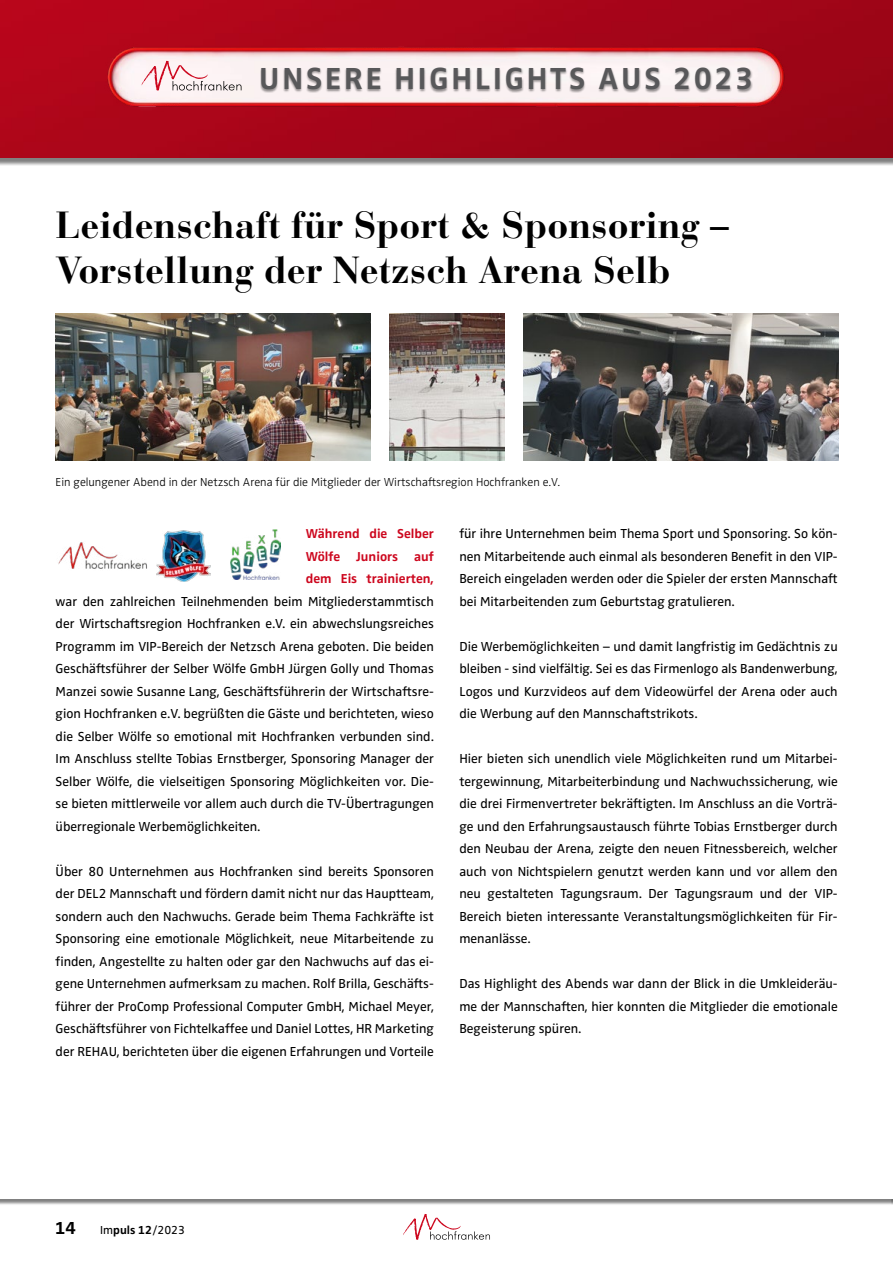
<style>
.page{position:relative;width:893px;height:1263px;background:#fff}
.page>*{position:absolute;margin:0;border:0;box-sizing:border-box;transform-origin:0 0}
.t1{font:700 37.5px/45px "Bauer Bodoni";color:#000}
.t2{font:700 31.5px "Zwo Pro";letter-spacing:.09em;color:#58585a}
.t3{font:700 18px "Zwo Pro";color:#000}
.t4{font:13.5px/22.5px "Zwo Pro";color:#000;text-align:justify}
.t5{font:700 13.35px/22.5px "Zwo Pro";color:#cd071e;text-align:justify}
.t6{font:300 12px "Zwo Pro";color:#000}
.t7{font:12px "Zwo Pro";color:#000}
.s1{font-weight:700}
</style>
<div class="page">
<div style="left:0;top:1194px;width:893px;height:11px;background:#000;opacity:.5"></div>
<div style="left:0;top:1192px;width:893px;height:6px;background:#fff"></div>
<div style="left:0;top:0;width:893px;height:166px;background:#000;opacity:.5"></div>
<img style="left:0;top:0;width:893px;height:157px">
<img style="left:100px;top:27px;width:693px;height:104px">
<div style="left:260px;top:68px;width:493px;height:25px;background:#000;opacity:.4"></div>
<svg style="left:141px;top:61px;width:100px;height:30px"></svg>
<svg style="left:403px;top:1214px;width:87px;height:26px"></svg>
<img style="left:55px;top:314px;width:316px;height:147px">
<img style="left:523px;top:314px;width:316px;height:147px">
<img style="left:390px;top:314px;width:114px;height:147px">
<img style="left:58px;top:542px;width:89px;height:27px">
<img style="left:156px;top:530px;width:55px;height:52px">
<img style="left:231px;top:530px;width:49px;height:49px">
<h2 class="t2" style="left:259px;top:55px;width:496px">UNSERE HIGHLIGHTS AUS 2023</h2>
<h1 class="t1" style="left:56px;top:203px;width:675px">Leidenschaft für Sport &amp; Sponsoring –<br>Vorstellung der Netzsch Arena Selb</h1>
<p class="t6" style="left:56px;top:473px;width:506px">Ein gelungener Abend in der Netzsch Arena für die Mitglieder der Wirtschaftsregion Hochfranken e.V.</p>
<p class="t5" style="left:306px;top:522px;width:130px">Während die Selber Wölfe Juniors auf dem Eis trainierten,</p>
<p class="t4" style="left:56px;top:589px;width:380px">war den zahlreichen Teilnehmenden beim Mitgliederstammtisch der Wirtschaftsregion Hochfranken e.V. ein abwechslungsreiches Programm im VIP-Bereich der Netzsch Arena geboten. Die beiden Geschäftsführer der Selber Wölfe GmbH Jürgen Golly und Thomas Manzei sowie Susanne Lang, Geschäftsführerin der Wirtschaftsre&shy;gion Hochfranken e.V. begrüßten die Gäste und berichteten, wieso die Selber Wölfe so emotional mit Hochfranken verbunden sind.<br>Im Anschluss stellte Tobias Ernstberger, Sponsoring Manager der Selber Wölfe, die vielseitigen Sponsoring Möglichkeiten vor. Die&shy;se bieten mittlerweile vor allem auch durch die TV-Übertragungen überregionale Werbemöglichkeiten.</p>
<p class="t4" style="left:56px;top:859px;width:380px">Über 80 Unternehmen aus Hochfranken sind bereits Sponsoren der DEL2 Mannschaft und fördern damit nicht nur das Hauptteam, sondern auch den Nachwuchs. Gerade beim Thema Fachkräfte ist Sponsoring eine emotionale Möglichkeit, neue Mitarbeitende zu finden, Angestellte zu halten oder gar den Nachwuchs auf das ei&shy;gene Unternehmen aufmerksam zu machen. Rolf Brilla, Geschäfts&shy;führer der ProComp Professional Computer GmbH, Michael Meyer, Geschäftsführer von Fichtelkaffee und Daniel Lottes, HR Marketing der REHAU, berichteten über die eigenen Erfahrungen und Vorteile</p>
<p class="t4" style="left:459px;top:522px;width:380px">für ihre Unternehmen beim Thema Sport und Sponsoring. So kön&shy;nen Mitarbeitende auch einmal als besonderen Benefit in den VIP-Bereich eingeladen werden oder die Spieler der ersten Mannschaft bei Mitarbeitenden zum Geburtstag gratulieren.</p>
<p class="t4" style="left:459px;top:634px;width:380px">Die Werbemöglichkeiten – und damit langfristig im Gedächtnis zu bleiben - sind vielfältig. Sei es das Firmenlogo als Bandenwerbung, Logos und Kurzvideos auf dem Videowürfel der Arena oder auch die Werbung auf den Mannschaftstrikots.</p>
<p class="t4" style="left:459px;top:747px;width:380px">Hier bieten sich unendlich viele Möglichkeiten rund um Mitarbei&shy;tergewinnung, Mitarbeiterbindung und Nachwuchssicherung, wie die drei Firmenvertreter bekräftigten. Im Anschluss an die Vorträ&shy;ge und den Erfahrungsaustausch führte Tobias Ernstberger durch den Neubau der Arena, zeigte den neuen Fitnessbereich, welcher auch von Nichtspielern genutzt werden kann und vor allem den neu gestalteten Tagungsraum. Der Tagungsraum und der VIP-Bereich bieten interessante Veranstaltungsmöglichkeiten für Fir&shy;menanlässe.</p>
<p class="t4" style="left:459px;top:972px;width:380px">Das Highlight des Abends war dann der Blick in die Umkleideräu&shy;me der Mannschaften, hier konnten die Mitglieder die emotionale Begeisterung spüren.</p>
<h3 class="t3" style="left:55px;top:1214px;width:22px">14</h3>
<p class="t7" style="left:100px;top:1220px;width:86px">Im<span class="s1">puls 12</span>/2023</p>
</div>
